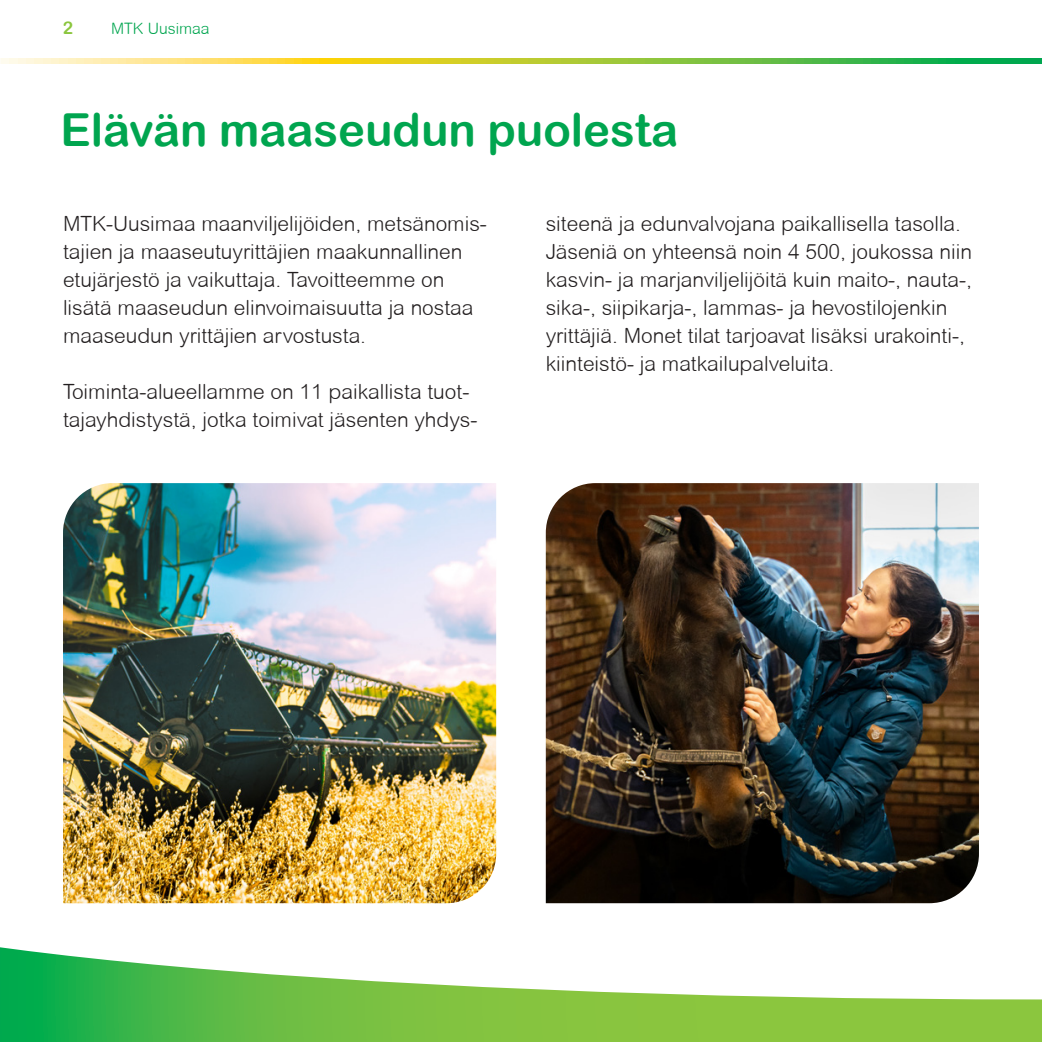
<style>
.page{position:relative;width:1042px;height:1042px;background:#fff}
.page>*{position:absolute;margin:0;border:0;box-sizing:border-box;transform-origin:0 0}
.t1{font:45.5px "Arial Rounded MT Bold";color:#00a54f}
.t2{font:300 21px/28px "Arial Rounded MT";color:#231f20}
.t3{font:17.5px "Arial Rounded MT Bold";color:#8bc63e}
.t4{font:300 15.75px "Arial Rounded MT";color:#00a54f}
</style>
<div class="page">
<svg style="left:0;top:58px;width:1042px;height:5px;background:#a6cc51"></svg>
<svg style="left:0;top:999px;width:1042px;height:43px;background:#70c042"></svg>
<svg style="left:0;top:746px;width:934px;height:253px"></svg>
<img style="left:63px;top:483px;width:433px;height:420px">
<img style="left:546px;top:483px;width:433px;height:420px">
<p class="t3" style="left:63px;top:17px;width:12px">2</p>
<p class="t4" style="left:111px;top:19px;width:100px">MTK Uusimaa</p>
<h1 class="t1" style="left:61px;top:103px;width:619px">Elävän maaseudun puolesta</h1>
<p class="t2" style="left:63px;top:209px;width:425px">MTK-Uusimaa maanviljelijöiden, metsänomis&shy;tajien ja maaseutuyrittäjien maakunnallinen etujärjestö ja vaikuttaja. Tavoitteemme on lisätä maaseudun elinvoimaisuutta ja nostaa maaseudun yrittäjien arvostusta.</p>
<p class="t2" style="left:63px;top:377px;width:416px">Toiminta-alueellamme on 11 paikallista tuot&shy;tajayhdistystä, jotka toimivat jäsenten yhdys-</p>
<p class="t2" style="left:546px;top:209px;width:428px">siteenä ja edunvalvojana paikallisella tasolla.<br>Jäseniä on yhteensä noin 4 500, joukossa niin kasvin- ja marjanviljelijöitä kuin maito-, nauta-, sika-, siipikarja-, lammas- ja hevostilojenkin yrittäjiä. Monet tilat tarjoavat lisäksi urakointi-, kiinteistö- ja matkailupalveluita.</p>
</div>
